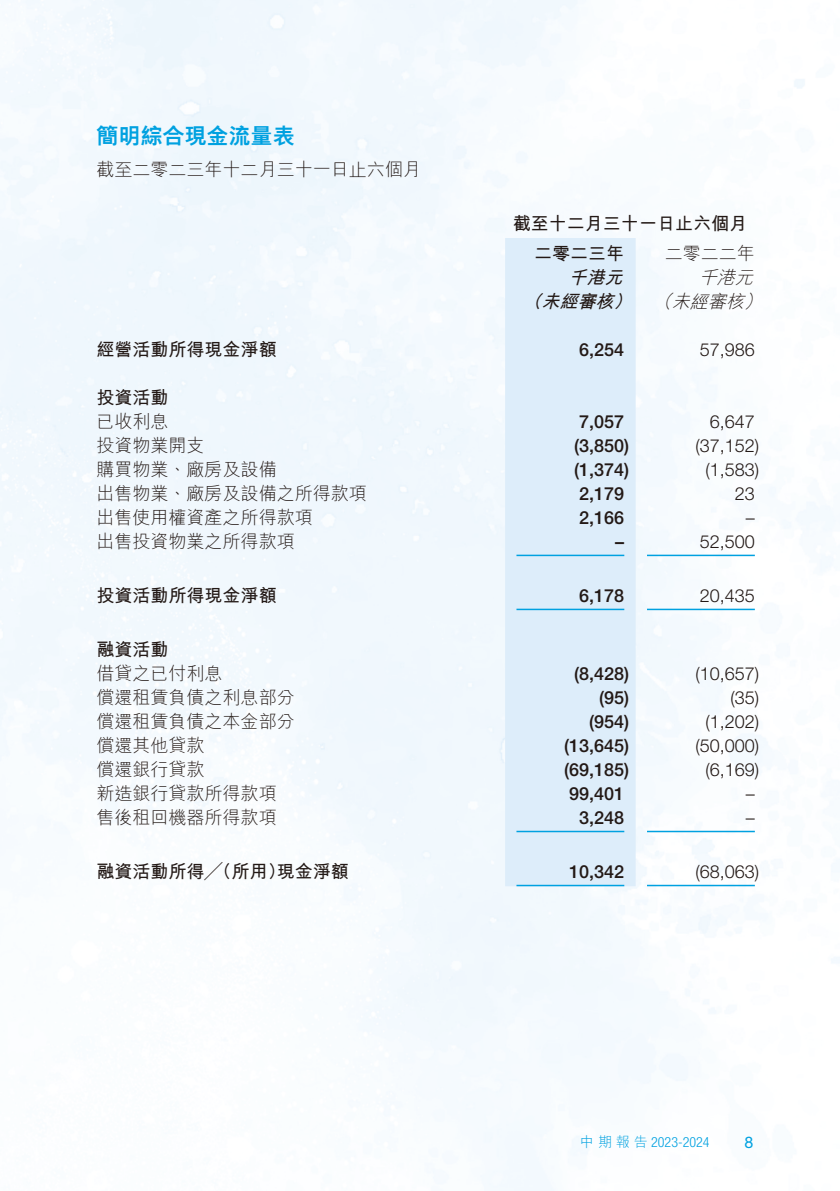
<style>
.page{position:relative;width:840px;height:1191px;background:#fff}
.page>*{position:absolute;margin:0;border:0;box-sizing:border-box;transform-origin:0 0}
.t1{font:800 22px "M Hei HK";color:#00a1e0}
.t2{font:300 18px "M Hei HK";color:#231916}
.t3{font:500 18px "Helvetica Neue LT Std";color:#231916}
.t4{font:300 18px "Helvetica Neue LT Std";color:#231916}
.t5{font:700 18px "M Hei HK";color:#231916}
.t6{font:italic 700 18px "M Hei HK";color:#231916}
.t7{font:italic 300 18px "M Hei HK";color:#231916}
.t8{font:16px "Helvetica Neue LT Std";color:#00a1e0}
.t9{font:300 condensed 14px "Helvetica Neue LT Std";color:#00a1e0}
.s1{font-weight:300}
.s2{font-family:"M Hei HK";font-stretch:normal}
</style>
<div class="page">
<img style="left:0;top:0;width:839px;height:1191px">
<div style="left:505px;top:238px;width:130px;height:648px;background:#ddedfa"></div>
<hr style="left:516px;top:554px;width:108px;height:2px;background:#00a1e0">
<hr style="left:646px;top:554px;width:108px;height:2px;background:#00a1e0">
<hr style="left:516px;top:608px;width:108px;height:2px;background:#00a1e0">
<hr style="left:646px;top:608px;width:108px;height:2px;background:#00a1e0">
<hr style="left:516px;top:830px;width:108px;height:2px;background:#00a1e0">
<hr style="left:646px;top:830px;width:108px;height:2px;background:#00a1e0">
<hr style="left:516px;top:884px;width:108px;height:2px;background:#00a1e0">
<hr style="left:646px;top:884px;width:108px;height:2px;background:#00a1e0">
<p class="t1" style="left:96px;top:125px;width:199px">簡明綜合現金流量表</p>
<p class="t2" style="left:96px;top:161px;width:325px">截至二零二三年十二月三十一日止六個月</p>
<p class="t5" style="left:512px;top:210px;width:235px">截至十二月三十一日止六個月</p>
<p class="t2" style="left:664px;top:244px;width:91px">二零二二年</p>
<p class="t5" style="left:534px;top:240px;width:91px">二零二三年</p>
<p class="t6" style="left:568px;top:264px;width:62px">千港元</p>
<p class="t7" style="left:698px;top:268px;width:60px">千港元</p>
<p class="t6" style="left:613px;top:288px;width:65px">） <span class="s1">（</span></p>
<p class="t7" style="left:743px;top:292px;width:24px">(</p>
<p class="t7" style="left:671px;top:292px;width:78px">未經審核</p>
<p class="t6" style="left:541px;top:288px;width:80px">未經審核</p>
<p class="t6" style="left:523px;top:288px;width:26px">（</p>
<p class="t5" style="left:96px;top:336px;width:181px">經營活動所得現金淨額</p>
<p class="t5" style="left:96px;top:384px;width:73px">投資活動</p>
<p class="t3" style="left:579px;top:339px;width:47px">6,254</p>
<p class="t4" style="left:699px;top:338px;width:57px">57,986</p>
<p class="t2" style="left:96px;top:412px;width:73px">已收利息</p>
<p class="t3" style="left:579px;top:411px;width:47px">7,057</p>
<p class="t4" style="left:709px;top:410px;width:47px">6,647</p>
<p class="t2" style="left:96px;top:436px;width:109px">投資物業開支</p>
<p class="t3" style="left:574px;top:435px;width:57px">)3,850(</p>
<p class="t4" style="left:695px;top:434px;width:65px">)37,152(</p>
<p class="t2" style="left:96px;top:460px;width:181px">購買物業、廠房及設備</p>
<p class="t3" style="left:574px;top:459px;width:57px">)1,374(</p>
<p class="t4" style="left:705px;top:458px;width:55px">)1,583(</p>
<p class="t2" style="left:96px;top:484px;width:271px">出售物業、廠房及設備之所得款項</p>
<p class="t3" style="left:579px;top:483px;width:47px">2,179</p>
<p class="t4" style="left:734px;top:482px;width:22px">23</p>
<p class="t2" style="left:96px;top:508px;width:217px">出售使用權資產之所得款項</p>
<p class="t3" style="left:579px;top:507px;width:47px">2,166</p>
<p class="t4" style="left:745px;top:506px;width:10px">–</p>
<p class="t2" style="left:96px;top:532px;width:199px">出售投資物業之所得款項</p>
<p class="t3" style="left:615px;top:531px;width:10px">–</p>
<p class="t4" style="left:699px;top:530px;width:57px">52,500</p>
<p class="t5" style="left:96px;top:582px;width:181px">投資活動所得現金淨額</p>
<p class="t5" style="left:96px;top:636px;width:73px">融資活動</p>
<p class="t3" style="left:579px;top:585px;width:47px">6,178</p>
<p class="t4" style="left:699px;top:584px;width:57px">20,435</p>
<p class="t2" style="left:96px;top:664px;width:127px">借貸之已付利息</p>
<p class="t3" style="left:574px;top:663px;width:57px">)8,428(</p>
<p class="t4" style="left:695px;top:662px;width:65px">)10,657(</p>
<p class="t2" style="left:96px;top:688px;width:199px">償還租賃負債之利息部分</p>
<p class="t3" style="left:599px;top:687px;width:32px">)95(</p>
<p class="t4" style="left:730px;top:686px;width:30px">)35(</p>
<p class="t2" style="left:96px;top:712px;width:199px">償還租賃負債之本金部分</p>
<p class="t3" style="left:589px;top:711px;width:42px">)954(</p>
<p class="t4" style="left:705px;top:710px;width:55px">)1,202(</p>
<p class="t2" style="left:96px;top:736px;width:109px">償還其他貸款</p>
<p class="t3" style="left:564px;top:735px;width:67px">)13,645(</p>
<p class="t4" style="left:695px;top:734px;width:65px">)50,000(</p>
<p class="t2" style="left:96px;top:760px;width:109px">償還銀行貸款</p>
<p class="t3" style="left:564px;top:759px;width:67px">)69,185(</p>
<p class="t4" style="left:705px;top:758px;width:55px">)6,169(</p>
<p class="t2" style="left:96px;top:784px;width:181px">新造銀行貸款所得款項</p>
<p class="t3" style="left:569px;top:782px;width:57px">99,401</p>
<p class="t4" style="left:745px;top:782px;width:10px">–</p>
<p class="t2" style="left:96px;top:808px;width:181px">售後租回機器所得款項</p>
<p class="t3" style="left:579px;top:806px;width:47px">3,248</p>
<p class="t4" style="left:745px;top:806px;width:10px">–</p>
<p class="t5" style="left:96px;top:858px;width:190px">融資活動所得╱（所用）</p>
<p class="t5" style="left:276px;top:858px;width:73px">現金淨額</p>
<p class="t3" style="left:569px;top:861px;width:57px">10,342</p>
<p class="t4" style="left:695px;top:860px;width:65px">)68,063(</p>
<p class="t9" style="left:579px;top:1133px;width:131px"><span class="s2">中期報告</span> 2023-2024</p>
<p class="t8" style="left:744px;top:1132px;width:10px">8</p>
</div>
